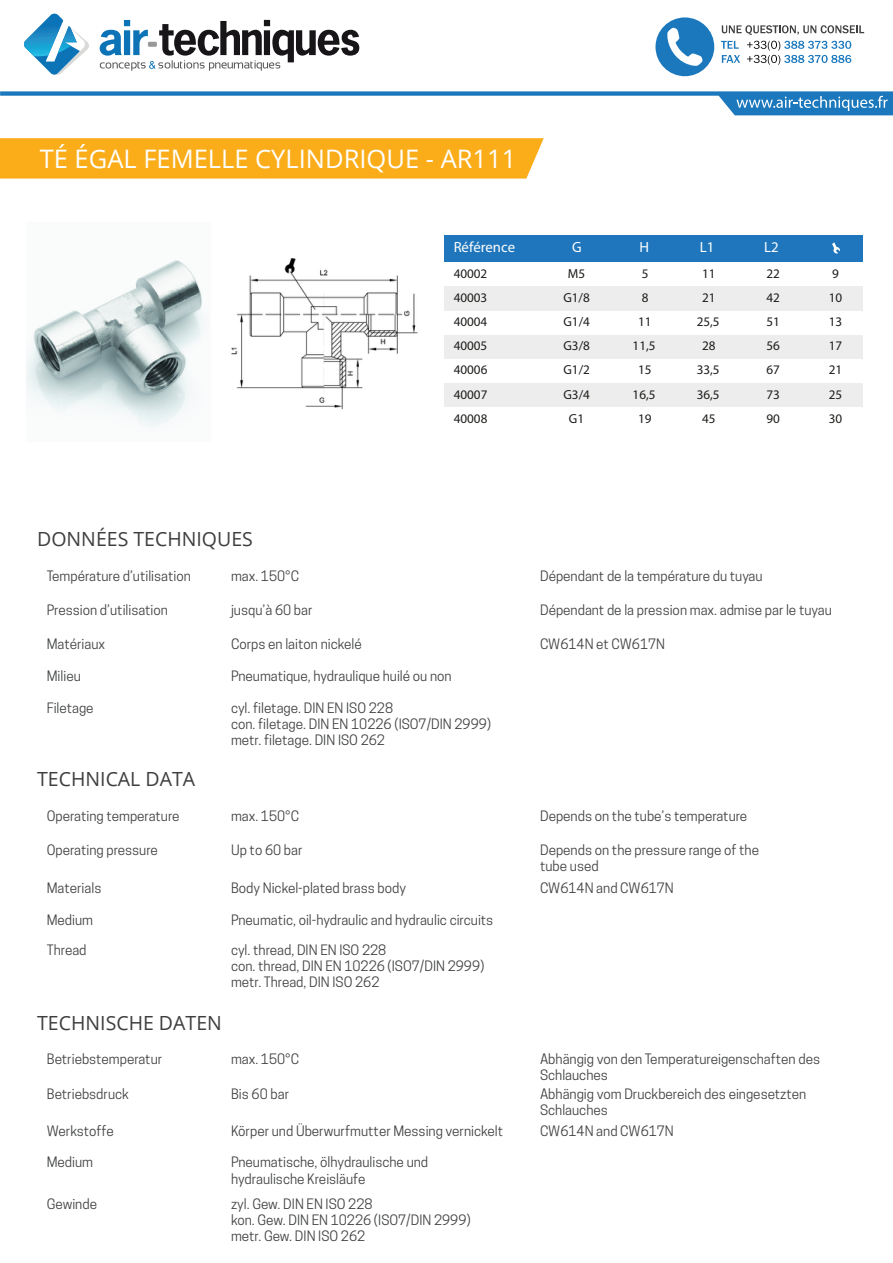
<style>
.page{position:relative;width:893px;height:1263px;background:#fff}
.page>*{position:absolute;margin:0;border:0;box-sizing:border-box;transform-origin:0 0}
.t1{font:25.5px "Open Sans";color:#fff}
.Style_de_paragraphe{font:19.5px "Open Sans";color:#3e3e3f}
.t2{font:italic 700 14.85px "Eurostile LT Std";color:#fff}
.Style_de_paragraphe-2{font:13.5px/16.2px "Cooper Hewitt";color:#414243}
.t3{font:13.2px "Univers LT Std";color:#1d1d1b}
.t4{font:700 13.2px "Univers LT Std";color:#1d1d1b}
</style>
<div class="page">
<svg style="left:100px;top:20px;width:259px;height:51px"></svg>
<svg style="left:24px;top:13px;width:65px;height:62px"></svg>
<svg style="left:721px;top:41px;width:18px;height:8px"></svg>
<svg style="left:722px;top:55px;width:18px;height:8px"></svg>
<svg style="left:747px;top:41px;width:104px;height:24px"></svg>
<svg style="left:722px;top:25px;width:142px;height:10px"></svg>
<div style="left:655px;top:17px;width:59px;height:59px;background:#1b78bd;border-radius:50%"></div>
<svg style="left:667px;top:28px;width:36px;height:38px"></svg>
<svg style="left:0;top:91px;width:893px;height:24px"></svg>
<div style="left:799px;top:235px;width:64px;height:28px;background:#1f76bc"></div>
<div style="left:739px;top:235px;width:60px;height:28px;background:#1f76bc"></div>
<div style="left:671px;top:235px;width:68px;height:28px;background:#1f76bc"></div>
<div style="left:611px;top:235px;width:60px;height:28px;background:#1f76bc"></div>
<div style="left:535px;top:235px;width:76px;height:28px;background:#1f76bc"></div>
<div style="left:444px;top:235px;width:91px;height:28px;background:#1f76bc"></div>
<div style="left:799px;top:287px;width:64px;height:24px;background:#ededed"></div>
<div style="left:739px;top:287px;width:60px;height:24px;background:#ededed"></div>
<div style="left:671px;top:287px;width:68px;height:24px;background:#ededed"></div>
<div style="left:611px;top:287px;width:60px;height:24px;background:#ededed"></div>
<div style="left:535px;top:287px;width:76px;height:24px;background:#ededed"></div>
<div style="left:444px;top:287px;width:91px;height:24px;background:#ededed"></div>
<div style="left:799px;top:335px;width:64px;height:24px;background:#ededed"></div>
<div style="left:739px;top:335px;width:60px;height:24px;background:#ededed"></div>
<div style="left:671px;top:335px;width:68px;height:24px;background:#ededed"></div>
<div style="left:611px;top:335px;width:60px;height:24px;background:#ededed"></div>
<div style="left:535px;top:335px;width:76px;height:24px;background:#ededed"></div>
<div style="left:444px;top:335px;width:91px;height:24px;background:#ededed"></div>
<div style="left:799px;top:384px;width:64px;height:24px;background:#ededed"></div>
<div style="left:739px;top:384px;width:60px;height:24px;background:#ededed"></div>
<div style="left:671px;top:384px;width:68px;height:24px;background:#ededed"></div>
<div style="left:611px;top:384px;width:60px;height:24px;background:#ededed"></div>
<div style="left:535px;top:384px;width:76px;height:24px;background:#ededed"></div>
<div style="left:444px;top:384px;width:91px;height:24px;background:#ededed"></div>
<svg style="left:832px;top:242px;width:8px;height:12px"></svg>
<img style="left:26px;top:260px;width:179px;height:168px">
<img style="left:232px;top:258px;width:186px;height:152px">
<div style="left:0;top:138px;width:544px;height:41px;background:#faad19"></div>
<p class="t1" style="left:40px;top:142px;width:478px">TÉ ÉGAL FEMELLE CYLINDRIQUE - AR111</p>
<p class="t2" style="left:454px;top:238px;width:63px">Référence</p>
<p class="t2" style="left:572px;top:238px;width:11px">G</p>
<p class="t2" style="left:639px;top:238px;width:11px">H</p>
<p class="t2" style="left:700px;top:238px;width:16px">L1</p>
<p class="t2" style="left:764px;top:238px;width:16px">L2</p>
<p class="t4" style="left:454px;top:265px;width:35px">40002</p>
<p class="t3" style="left:568px;top:265px;width:19px">M5</p>
<p class="t3" style="left:642px;top:265px;width:8px">5</p>
<p class="t3" style="left:702px;top:265px;width:15px">11</p>
<p class="t3" style="left:766px;top:265px;width:15px">22</p>
<p class="t3" style="left:832px;top:265px;width:8px">9</p>
<p class="t4" style="left:454px;top:289px;width:35px">40003</p>
<p class="t3" style="left:563px;top:289px;width:28px">G1/8</p>
<p class="t3" style="left:642px;top:289px;width:8px">8</p>
<p class="t3" style="left:702px;top:289px;width:15px">21</p>
<p class="t3" style="left:766px;top:289px;width:15px">42</p>
<p class="t3" style="left:829px;top:289px;width:15px">10</p>
<p class="t4" style="left:454px;top:313px;width:35px">40004</p>
<p class="t3" style="left:563px;top:313px;width:28px">G1/4</p>
<p class="t3" style="left:638px;top:313px;width:15px">11</p>
<p class="t3" style="left:697px;top:313px;width:24px">25,5</p>
<p class="t3" style="left:766px;top:313px;width:15px">51</p>
<p class="t3" style="left:829px;top:313px;width:15px">13</p>
<p class="t4" style="left:454px;top:338px;width:35px">40005</p>
<p class="t3" style="left:563px;top:338px;width:28px">G3/8</p>
<p class="t3" style="left:633px;top:338px;width:24px">11,5</p>
<p class="t3" style="left:702px;top:338px;width:15px">28</p>
<p class="t3" style="left:766px;top:338px;width:15px">56</p>
<p class="t3" style="left:829px;top:338px;width:15px">17</p>
<p class="t4" style="left:454px;top:362px;width:35px">40006</p>
<p class="t3" style="left:563px;top:362px;width:28px">G1/2</p>
<p class="t3" style="left:638px;top:362px;width:15px">15</p>
<p class="t3" style="left:697px;top:362px;width:24px">33,5</p>
<p class="t3" style="left:766px;top:362px;width:15px">67</p>
<p class="t3" style="left:829px;top:362px;width:15px">21</p>
<p class="t4" style="left:454px;top:386px;width:35px">40007</p>
<p class="t3" style="left:563px;top:386px;width:28px">G3/4</p>
<p class="t3" style="left:633px;top:386px;width:24px">16,5</p>
<p class="t3" style="left:697px;top:386px;width:24px">36,5</p>
<p class="t3" style="left:766px;top:386px;width:15px">73</p>
<p class="t3" style="left:829px;top:386px;width:15px">25</p>
<p class="t4" style="left:454px;top:410px;width:35px">40008</p>
<p class="t3" style="left:569px;top:410px;width:17px">G1</p>
<p class="t3" style="left:638px;top:410px;width:15px">19</p>
<p class="t3" style="left:702px;top:410px;width:15px">45</p>
<p class="t3" style="left:766px;top:410px;width:15px">90</p>
<p class="t3" style="left:829px;top:410px;width:15px">30</p>
<p class="Style_de_paragraphe" style="left:37px;top:526px;width:217px">DONNÉES TECHNIQUES</p>
<p class="Style_de_paragraphe-2" style="left:47px;top:568px;width:146px">Température d’utilisation</p>
<p class="Style_de_paragraphe-2" style="left:231px;top:568px;width:69px">max. 150°C</p>
<p class="Style_de_paragraphe-2" style="left:540px;top:568px;width:224px">Dépendant de la température du tuyau</p>
<p class="Style_de_paragraphe-2" style="left:47px;top:602px;width:123px">Pression d’utilisation</p>
<p class="Style_de_paragraphe-2" style="left:231px;top:602px;width:83px">jusqu’à 60 bar</p>
<p class="Style_de_paragraphe-2" style="left:540px;top:602px;width:293px">Dépendant de la pression max. admise par le tuyau</p>
<p class="Style_de_paragraphe-2" style="left:47px;top:636px;width:60px">Matériaux</p>
<p class="Style_de_paragraphe-2" style="left:231px;top:636px;width:132px">Corps en laiton nickelé</p>
<p class="Style_de_paragraphe-2" style="left:540px;top:636px;width:127px">CW614N et CW617N</p>
<p class="Style_de_paragraphe-2" style="left:47px;top:668px;width:36px">Milieu</p>
<p class="Style_de_paragraphe-2" style="left:231px;top:668px;width:222px">Pneumatique, hydraulique huilé ou non</p>
<p class="Style_de_paragraphe-2" style="left:47px;top:700px;width:48px">Filetage</p>
<p class="Style_de_paragraphe-2" style="left:231px;top:700px;width:164px">cyl. filetage. DIN EN ISO 228</p>
<p class="Style_de_paragraphe-2" style="left:231px;top:716px;width:262px">con. filetage. DIN EN 10226 (ISO7/DIN 2999)</p>
<p class="Style_de_paragraphe-2" style="left:231px;top:732px;width:155px">metr. filetage. DIN ISO 262</p>
<p class="Style_de_paragraphe" style="left:37px;top:766px;width:159px">TECHNICAL DATA</p>
<p class="Style_de_paragraphe-2" style="left:47px;top:808px;width:134px">Operating temperature</p>
<p class="Style_de_paragraphe-2" style="left:231px;top:808px;width:69px">max. 150°C</p>
<p class="Style_de_paragraphe-2" style="left:540px;top:808px;width:209px">Depends on the tube’s temperature</p>
<p class="Style_de_paragraphe-2" style="left:47px;top:842px;width:113px">Operating pressure</p>
<p class="Style_de_paragraphe-2" style="left:231px;top:842px;width:73px">Up to 60 bar</p>
<p class="Style_de_paragraphe-2" style="left:540px;top:842px;width:221px">Depends on the pressure range of the</p>
<p class="Style_de_paragraphe-2" style="left:540px;top:858px;width:60px">tube used</p>
<p class="Style_de_paragraphe-2" style="left:47px;top:879px;width:56px">Materials</p>
<p class="Style_de_paragraphe-2" style="left:231px;top:879px;width:176px">Body Nickel-plated brass body</p>
<p class="Style_de_paragraphe-2" style="left:540px;top:879px;width:135px">CW614N and CW617N</p>
<p class="Style_de_paragraphe-2" style="left:47px;top:912px;width:48px">Medium</p>
<p class="Style_de_paragraphe-2" style="left:231px;top:912px;width:264px">Pneumatic, oil-hydraulic and hydraulic circuits</p>
<p class="Style_de_paragraphe-2" style="left:47px;top:941px;width:41px">Thread</p>
<p class="Style_de_paragraphe-2" style="left:231px;top:941px;width:157px">cyl. thread, DIN EN ISO 228</p>
<p class="Style_de_paragraphe-2" style="left:231px;top:958px;width:255px">con. thread, DIN EN 10226 (ISO7/DIN 2999)</p>
<p class="Style_de_paragraphe-2" style="left:231px;top:974px;width:150px">metr. Thread, DIN ISO 262</p>
<p class="Style_de_paragraphe" style="left:37px;top:1009px;width:186px">TECHNISCHE DATEN</p>
<p class="Style_de_paragraphe-2" style="left:47px;top:1051px;width:117px">Betriebstemperatur</p>
<p class="Style_de_paragraphe-2" style="left:231px;top:1051px;width:69px">max. 150°C</p>
<p class="Style_de_paragraphe-2" style="left:540px;top:1051px;width:282px">Abhängig von den Temperatureigenschaften des<br>Schlauches</p>
<p class="Style_de_paragraphe-2" style="left:47px;top:1085px;width:84px">Betriebsdruck</p>
<p class="Style_de_paragraphe-2" style="left:231px;top:1085px;width:60px">Bis 60 bar</p>
<p class="Style_de_paragraphe-2" style="left:540px;top:1085px;width:268px">Abhängig vom Druckbereich des eingesetzten<br>Schlauches</p>
<p class="Style_de_paragraphe-2" style="left:47px;top:1123px;width:69px">Werkstoffe</p>
<p class="Style_de_paragraphe-2" style="left:231px;top:1123px;width:274px">Körper und Überwurfmutter Messing vernickelt</p>
<p class="Style_de_paragraphe-2" style="left:540px;top:1123px;width:135px">CW614N and CW617N</p>
<p class="Style_de_paragraphe-2" style="left:47px;top:1154px;width:48px">Medium</p>
<p class="Style_de_paragraphe-2" style="left:231px;top:1154px;width:199px">Pneumatische, ölhydraulische und</p>
<p class="Style_de_paragraphe-2" style="left:231px;top:1170px;width:136px">hydraulische Kreisläufe</p>
<p class="Style_de_paragraphe-2" style="left:47px;top:1195px;width:52px">Gewinde</p>
<p class="Style_de_paragraphe-2" style="left:231px;top:1195px;width:143px">zyl. Gew. DIN EN ISO 228</p>
<p class="Style_de_paragraphe-2" style="left:231px;top:1212px;width:241px">kon. Gew. DIN EN 10226 (ISO7/DIN 2999)</p>
<p class="Style_de_paragraphe-2" style="left:231px;top:1228px;width:136px">metr. Gew. DIN ISO 262</p>
</div>
